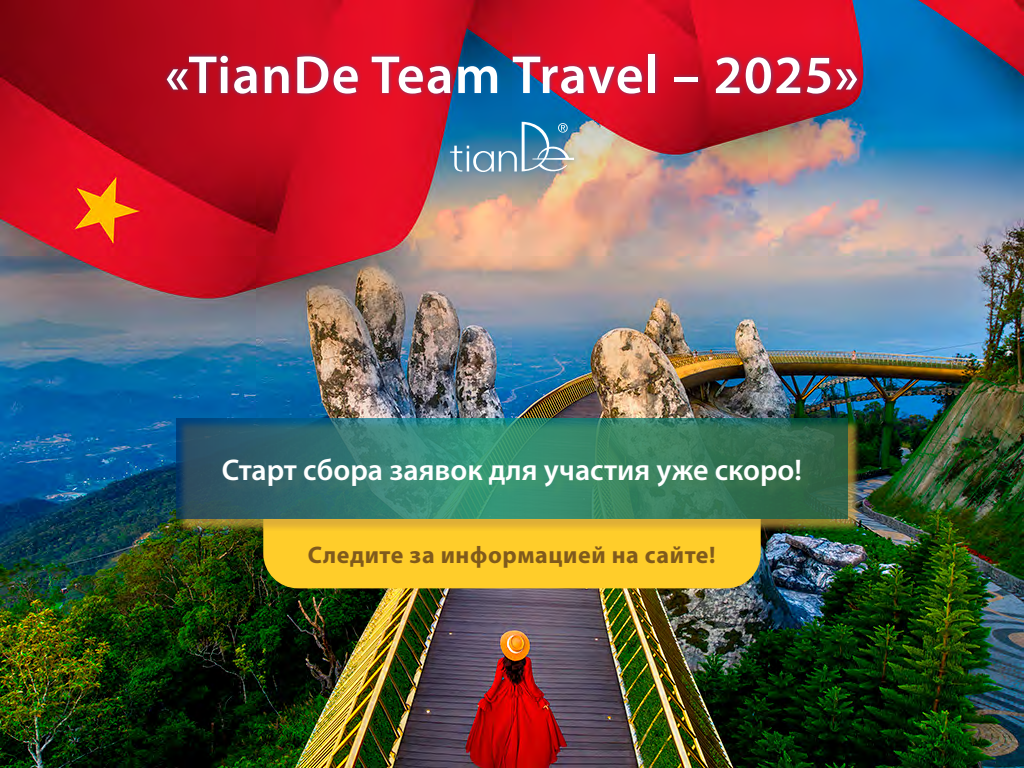
<style>
.page{position:relative;width:1024px;height:768px;background:#fff}
.page>*{position:absolute;margin:0;border:0;box-sizing:border-box;transform-origin:0 0}
.t1{font:600 54px "Myriad Pro";letter-spacing:.025em;color:#fff}
.t2{font:600 30px "Myriad Pro";color:#fff}
.t3{font:700 24px "Myriad Pro";letter-spacing:.025em;color:#7f5a1d}
</style>
<div class="page">
<img style="left:0;top:0;width:1024px;height:768px">
<div style="left:263px;top:531px;width:498px;height:57px;background:#ffcd2a"></div>
<img style="left:177px;top:419px;width:684px;height:112px">
<svg style="left:176px;top:418px;width:672px;height:101px;background:#327767"></svg>
<div style="left:162px;top:50px;width:700px;height:48px;background:#007fd6;opacity:.5"></div>
<div style="left:445px;top:116px;width:135px;height:61px;background:#007fd6;opacity:.5"></div>
<svg style="left:450px;top:122px;width:124px;height:52px;background:#5692b2"></svg>
<h1 class="t1" style="left:165px;top:41px;width:695px">«TianDe Team Travel – 2025»</h1>
<p class="t2" style="left:222px;top:450px;width:582px">Старт сбора заявок для участия уже скоро!</p>
<p class="t3" style="left:308px;top:539px;width:409px">Следите за информацией на сайте!</p>
</div>
